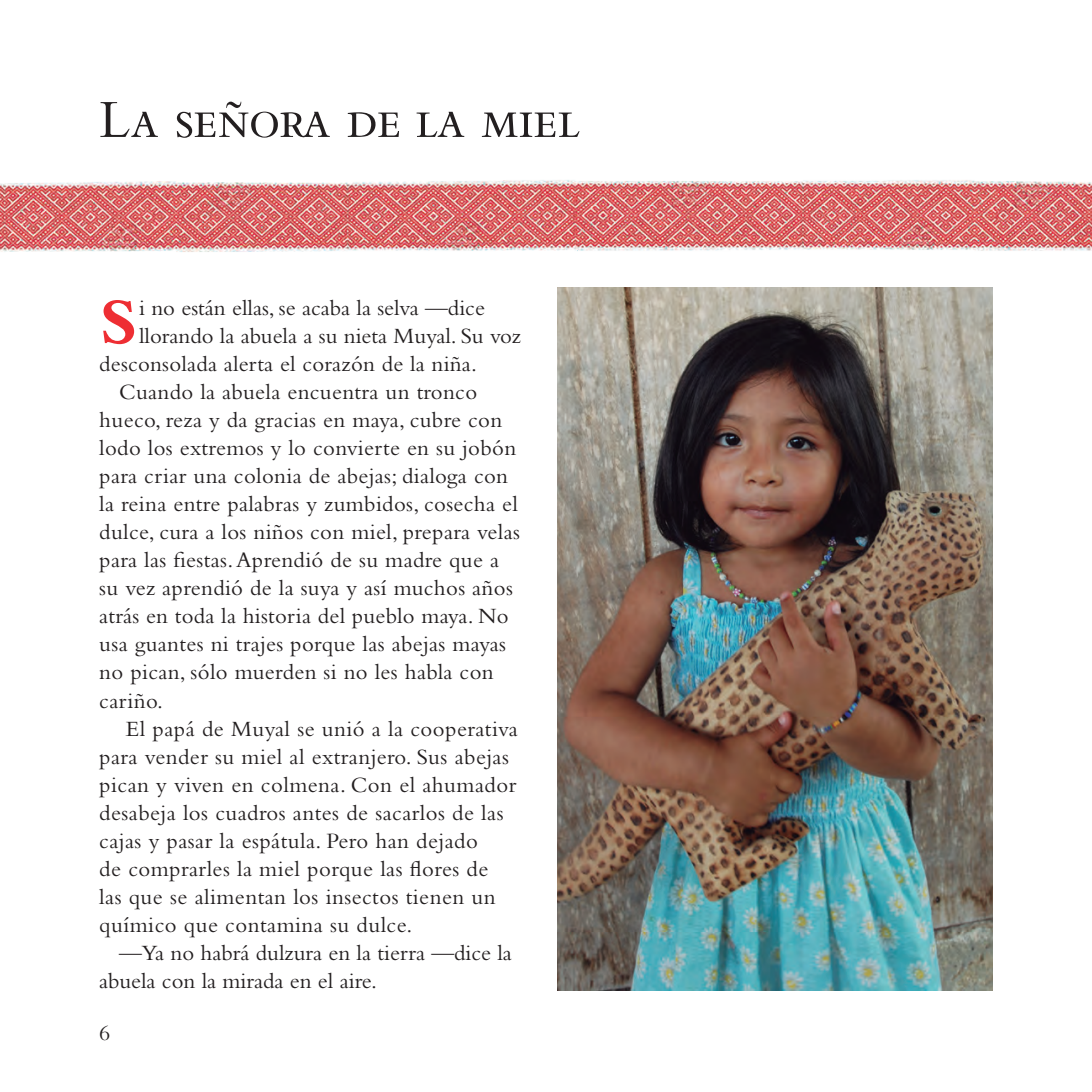
<style>
.page{position:relative;width:1092px;height:1092px;background:#fff}
.page>*{position:absolute;margin:0;border:0;box-sizing:border-box;transform-origin:0 0}
.Párrafo_sin{font:700 67.73px "Bembo Std";color:#ee2e33}
.Cuerpo_de_texto{font:56px "Bembo Std";letter-spacing:-.025em;color:#231f20}
.Cuerpo_de_texto-2{font:22.75px/28px "Bembo Std";letter-spacing:.02em;color:#231f20}
.Párrafo_sin-2{font:22.75px "Bembo Std";letter-spacing:.005em;color:#231f20}
.Cuerpo_de_texto-3{font:22.75px/28px "Bembo Std";color:#231f20}
</style>
<div class="page">
<img style="left:0;top:180px;width:1091px;height:72px">
<img style="left:557px;top:288px;width:435px;height:702px">
<p class="Cuerpo_de_texto" style="left:99px;top:87px;width:483px">La señora de la miel</p>
<p class="Párrafo_sin" style="left:99px;top:284px;width:40px">S</p>
<p class="Párrafo_sin-2" style="left:139px;top:295px;width:347px">i no están ellas, se acaba la selva —dice</p>
<p class="Párrafo_sin-2" style="left:139px;top:323px;width:383px">llorando la abuela a su nieta Muyal. Su voz</p>
<p class="Párrafo_sin-2" style="left:99px;top:351px;width:379px">desconsolada alerta el corazón de la niña.</p>
<p class="Cuerpo_de_texto-2" style="left:99px;top:377px;width:422px;text-indent:20px">Cuando la abuela encuentra un tronco hueco, reza y da gracias en maya, cubre con lodo los extremos y lo convierte en su jobón para criar una colonia de abejas; dialoga con la reina entre palabras y zumbidos, cosecha el dulce, cura a los niños con miel, prepara velas para las fiestas. Aprendió de su madre que a su vez aprendió de la suya y así muchos años atrás en toda la historia del pueblo maya. No usa guantes ni trajes porque las abejas mayas no pican, sólo muerden si no les habla con cariño.</p>
<p class="Cuerpo_de_texto-2" style="left:99px;top:714px;width:420px;text-indent:27px">El papá de Muyal se unió a la cooperativa para vender su miel al extranjero. Sus abejas pican y viven en colmena. Con el ahumador desabeja los cuadros antes de sacarlos de las cajas y pasar la espátula. Pero han dejado<br>de comprarles la miel porque las flores de<br>las que se alimentan los insectos tienen un químico que contamina su dulce.</p>
<p class="Cuerpo_de_texto-3" style="left:99px;top:938px;width:414px;text-indent:20px">—Ya no habrá dulzura en la tierra —dice la abuela con la mirada en el aire.</p>
<p class="Cuerpo_de_texto-2" style="left:99px;top:1018px;width:13px">6</p>
</div>
